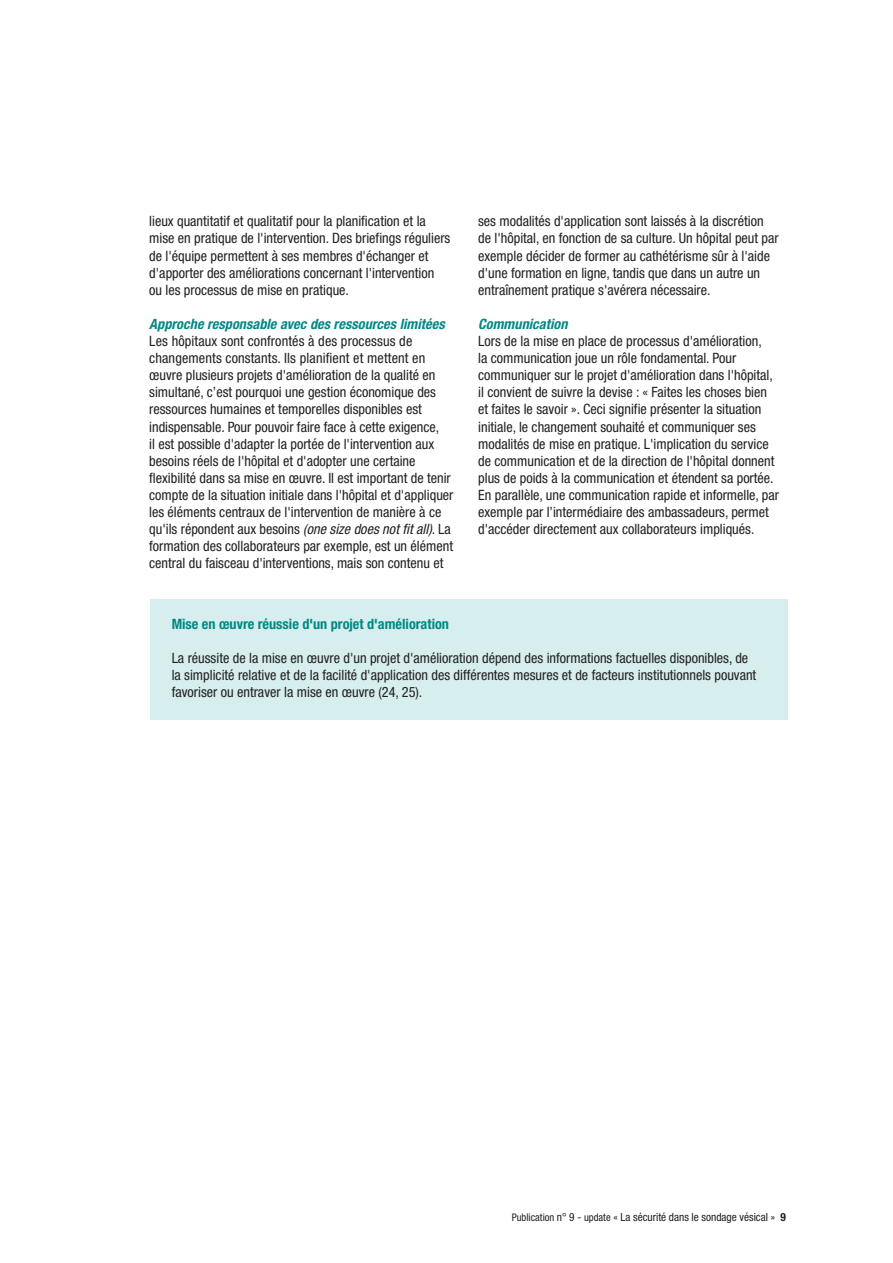
<style>
.page{position:relative;width:893px;height:1263px;background:#fff}
.page>*{position:absolute;margin:0;border:0;box-sizing:border-box;transform-origin:0 0}
.t1{font:condensed 14.25px/17.1px "Helvetica Neue";color:#231f20}
.t2{font:italic 700 condensed 14.25px "Helvetica Neue";letter-spacing:.005em;color:#008885}
.t3{font:700 condensed 14.25px "Helvetica Neue";color:#008885}
.t4{font:condensed 11.25px "Helvetica Neue";color:#231f20}
.s1{font-style:italic}
.s2{font-size:10.5px}
.s3{font-weight:700}
</style>
<div class="page">
<div style="left:150px;top:599px;width:638px;height:121px;background:#d6eeee"></div>
<p class="t1" style="left:149px;top:214px;width:303px">lieux quantitatif et qualitatif pour la planification et la mise en pratique de l'intervention. Des briefings réguliers de l'équipe permettent à ses membres d'échanger et d'apporter des améliorations concernant l'intervention ou les processus de mise en pratique.</p>
<p class="t2" style="left:149px;top:319px;width:297px">Approche responsable avec des ressources limitées</p>
<p class="t1" style="left:149px;top:334px;width:306px">Les hôpitaux sont confrontés à des processus de changements constants. Ils planifient et mettent en œuvre plusieurs projets d'amélioration de la qualité en simultané, c’est pourquoi une gestion économique des ressources humaines et temporelles disponibles est indispensable. Pour pouvoir faire face à cette exigence,<br>il est possible d'adapter la portée de l'intervention aux besoins réels de l'hôpital et d'adopter une certaine flexibilité dans sa mise en œuvre. Il est important de tenir compte de la situation initiale dans l'hôpital et d'appliquer les éléments centraux de l'intervention de manière à ce qu'ils répondent aux besoins <span class="s1">(one size does not fit all)</span>. La formation des collaborateurs par exemple, est un élément central du faisceau d'interventions, mais son contenu et</p>
<p class="t1" style="left:478px;top:214px;width:302px">ses modalités d'application sont laissés à la discrétion de l'hôpital, en fonction de sa culture. Un hôpital peut par exemple décider de former au cathétérisme sûr à l'aide d'une formation en ligne, tandis que dans un autre un entraînement pratique s'avérera nécessaire.</p>
<p class="t2" style="left:478px;top:319px;width:91px">Communication</p>
<p class="t1" style="left:478px;top:334px;width:302px">Lors de la mise en place de processus d'amélioration,<br>la communication joue un rôle fondamental. Pour communiquer sur le projet d'amélioration dans l'hôpital, il convient de suivre la devise : « Faites les choses bien et faites le savoir ». Ceci signifie présenter la situation initiale, le changement souhaité et communiquer ses modalités de mise en pratique. L'implication du service de communication et de la direction de l'hôpital donnent plus de poids à la communication et étendent sa portée.<br>En parallèle, une communication rapide et informelle, par exemple par l’intermédiaire des ambassadeurs, permet d'accéder directement aux collaborateurs impliqués.</p>
<p class="t3" style="left:172px;top:618px;width:279px">Mise en œuvre réussie d'un projet d'amélioration</p>
<p class="t1" style="left:172px;top:650px;width:586px">La réussite de la mise en œuvre d'un projet d'amélioration dépend des informations factuelles disponibles, de la simplicité relative et de la facilité d'application des différentes mesures et de facteurs institutionnels pouvant favoriser ou entraver la mise en œuvre (24, 25).</p>
<p class="t4" style="left:512px;top:1213px;width:276px"><span class="s2">Publication</span> n° 9 - <span class="s2">update</span> « La sécurité dans le sondage vésical » <span class="s3">9</span></p>
</div>
